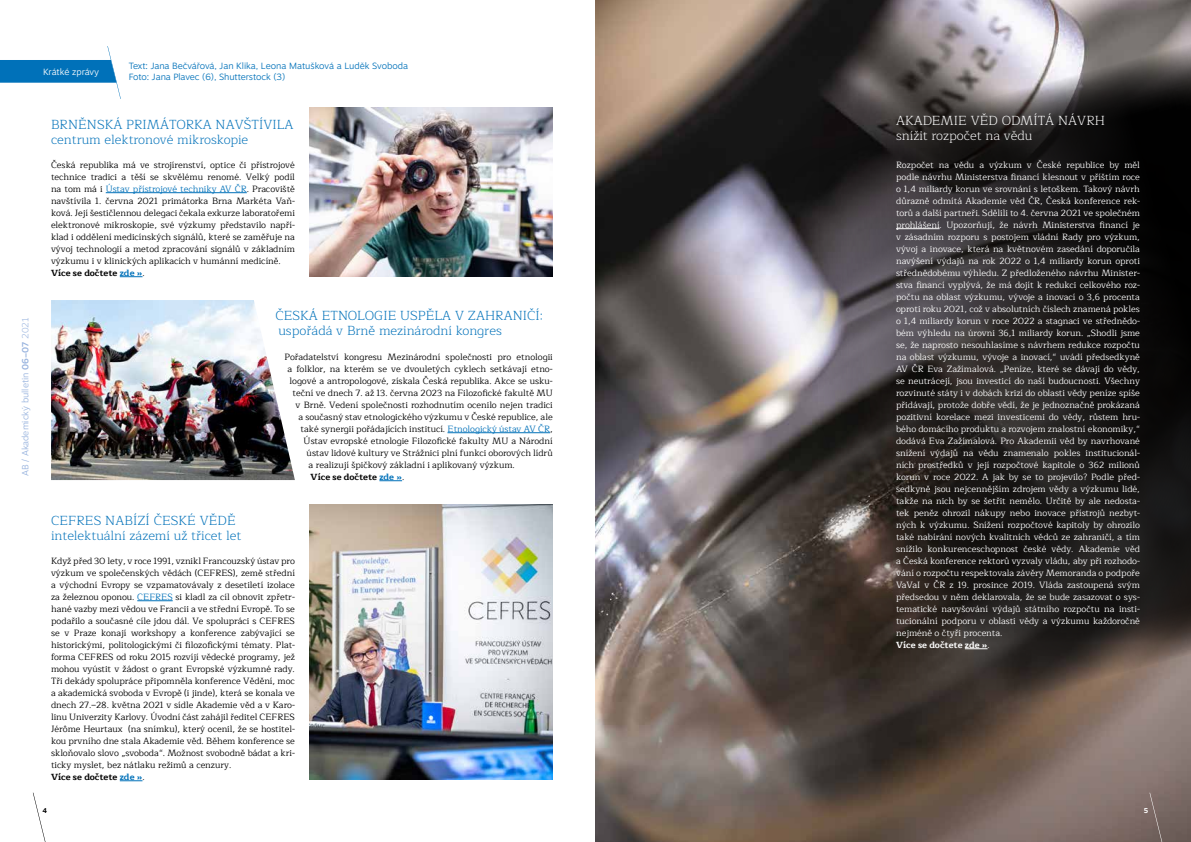
<style>
.page{position:relative;width:1191px;height:842px;background:#fff}
.page>*{position:absolute;margin:0;border:0;box-sizing:border-box;transform-origin:0 0}
.t1{font:300 13px/15px "Maitree";color:#0071b9}
.t2{font:300 13px/15px "Maitree";color:#fff}
.t3{font:9px/12px "Maitree";color:#fff}
.t4{font:9px/12px "Maitree";color:#000}
.t5{font:300 9px/10.8px "Motiva Sans";letter-spacing:-.005em;color:#0071b9}
.t6{font:300 9px "Motiva Sans";color:#98b3de}
.t7{font:700 9px "Maitree";color:#000}
.t8{font:300 9px "Motiva Sans";letter-spacing:-.005em;color:#fff}
.t9{font:700 7px "Motiva Sans";color:#000}
.t10{font:700 7px "Motiva Sans";color:#fff}
.s1{font-weight:500}
.s2{font-weight:100}
.s3{color:#0071b9}
.s4{font-weight:700}
.s5{font-weight:700;color:#0071b9}
.s6{font-weight:400}
</style>
<div class="page">
<svg style="left:33px;top:793px;width:13px;height:49px"></svg>
<img style="left:595px;top:0;width:596px;height:842px">
<svg style="left:733px;top:30px;width:458px;height:706px;background:#3f3b39"></svg>
<svg style="left:1149px;top:793px;width:16px;height:49px"></svg>
<hr style="left:896px;top:228px;width:43px;height:1px;background:#fff">
<svg style="left:965px;top:648px;width:22px;height:1px"></svg>
<img style="left:309px;top:108px;width:244px;height:168px">
<hr style="left:106px;top:192px;width:141px;height:1px;background:#0071b9">
<svg style="left:120px;top:276px;width:22px;height:1px"></svg>
<img style="left:51px;top:300px;width:244px;height:180px">
<hr style="left:447px;top:432px;width:103px;height:1px;background:#0071b9">
<svg style="left:379px;top:480px;width:23px;height:1px"></svg>
<img style="left:309px;top:504px;width:244px;height:276px">
<hr style="left:137px;top:600px;width:36px;height:1px;background:#0071b9">
<svg style="left:120px;top:780px;width:22px;height:1px"></svg>
<svg style="left:0;top:46px;width:121px;height:53px"></svg>
<p class="t8" style="left:43px;top:65px;width:57px">Krátké zprávy</p>
<p class="t5" style="left:129px;top:61px;width:281px">Text: Jana Bečvářová, Jan Klika, Leona Matušková a Luděk Svoboda<br>Foto: Jana Plavec (6), Shutterstock (3)</p>
<p class="t6" style="left:19px;top:476px;width:161px;rotate:-90deg">AB / Akademický bulletin <span class="s1">06–07</span> <span class="s2">2021</span></p>
<h1 class="t1" style="left:51px;top:118px;width:244px">BRNĚNSKÁ PRIMÁTORKA NAVŠTÍVILA centrum elektronové mikroskopie</h1>
<p class="t4" style="left:51px;top:159px;width:245px">Česká republika má ve strojírenství, optice či přístrojové technice tradici a těší se skvělému renomé. Velký podíl na tom má i <span class="s3">Ústav přístrojové techniky AV ČR</span>. Pracoviště navštívila 1. června 2021 primátorka Brna Markéta Vaň&shy;ková. Její šestičlennou delegaci čekala exkurze laboratořemi elektronové mikroskopie, své výzkumy představilo napří&shy;klad i oddělení medicínských signálů, které se zaměřuje na vývoj technologií a metod zpracování signálů v základním výzkumu i v klinických aplikacích v humánní medicíně.<br><span class="s4">Více se dočtete</span> <span class="s5">zde »</span>.</p>
<h1 class="t1" style="left:275px;top:309px;width:269px">ČESKÁ ETNOLOGIE USPĚLA V ZAHRANIČÍ: uspořádá v Brně mezinárodní kongres</h1>
<p class="t4" style="left:285px;top:351px;width:270px">Pořadatelství kongresu Mezinárodní společnosti pro etnologii</p>
<p class="t4" style="left:288px;top:363px;width:267px">a folklor, na kterém se ve dvouletých cyklech setkávají etno-</p>
<p class="t4" style="left:290px;top:375px;width:265px">logové a antropologové, získala Česká republika. Akce se usku-</p>
<p class="t4" style="left:293px;top:387px;width:262px">teční ve dnech 7. až 13. června 2023 na Filozofické fakultě MU</p>
<p class="t4" style="left:296px;top:399px;width:259px">v Brně. Vedení společnosti rozhodnutím ocenilo nejen tradici</p>
<p class="t4" style="left:299px;top:411px;width:255px">a současný stav etnologického výzkumu v České republice, ale</p>
<p class="t4" style="left:301px;top:423px;width:254px">také synergii pořádajících institucí. <span class="s3">Etnologický ústav AV ČR</span>,</p>
<p class="t4" style="left:304px;top:435px;width:251px">Ústav evropské etnologie Filozofické fakulty MU a Národní</p>
<p class="t4" style="left:307px;top:447px;width:248px">ústav lidové kultury ve Strážnici plní funkci oborových lídrů</p>
<p class="t4" style="left:309px;top:459px;width:208px">a realizují špičkový základní i aplikovaný výzkum.</p>
<p class="t7" style="left:311px;top:469px;width:95px">Více se dočtete <span class="s3">zde »</span><span class="s6">.</span></p>
<h1 class="t1" style="left:51px;top:513px;width:192px">CEFRES NABÍZÍ ČESKÉ VĚDĚ intelektuální zázemí už třicet let</h1>
<p class="t4" style="left:51px;top:555px;width:245px">Když před 30 lety, v roce 1991, vznikl Francouzský ústav pro výzkum ve společenských vědách (CEFRES), země střední a východní Evropy se vzpamatovávaly z desetiletí izolace za železnou oponou. <span class="s3">CEFRES</span> si kladl za cíl obnovit zpřetr&shy;hané vazby mezi vědou ve Francii a ve střední Evropě. To se podařilo a současné cíle jdou dál. Ve spolupráci s CEFRES se v Praze konají workshopy a konference zabývající se historickými, politologickými či filozofickými tématy. Plat&shy;forma CEFRES od roku 2015 rozvíjí vědecké programy, jež mohou vyústit v žádost o grant Evropské výzkumné rady.<br>Tři dekády spolupráce připomněla konference Vědění, moc a akademická svoboda v Evropě (i jinde), která se konala ve dnech 27.–28. května 2021 v sídle Akademie věd a v Karo&shy;linu Univerzity Karlovy. Úvodní část zahájil ředitel CEFRES Jérôme Heurtaux (na snímku), který ocenil, že se hostitel&shy;kou prvního dne stala Akademie věd. Během konference se skloňovalo slovo „svoboda“. Možnost svobodně bádat a kri&shy;ticky myslet, bez nátlaku režimů a cenzury.<br><span class="s4">Více se dočtete</span> <span class="s5">zde »</span>.</p>
<p class="t9" style="left:42px;top:806px;width:6px">4</p>
<h1 class="t2" style="left:896px;top:113px;width:210px">AKADEMIE VĚD ODMÍTÁ NÁVRH snížit rozpočet na vědu</h1>
<p class="t3" style="left:896px;top:159px;width:245px">Rozpočet na vědu a výzkum v České republice by měl podle návrhu Ministerstva financí klesnout v příštím roce o 1,4 miliardy korun ve srovnání s letoškem. Takový návrh důrazně odmítá Akademie věd ČR, Česká konference rek&shy;torů a další partneři. Sdělili to 4. června 2021 ve společném prohlášení. Upozorňují, že návrh Ministerstva financí je v zásadním rozporu s postojem vládní Rady pro výzkum, vývoj a inovace, která na květnovém zasedání doporučila navýšení výdajů na rok 2022 o 1,4 miliardy korun oproti střednědobému výhledu. Z předloženého návrhu Minister&shy;stva financí vyplývá, že má dojít k redukci celkového roz&shy;počtu na oblast výzkumu, vývoje a inovací o 3,6 procenta oproti roku 2021, což v absolutních číslech znamená pokles o 1,4 miliardy korun v roce 2022 a stagnaci ve střednědo&shy;bém výhledu na úrovni 36,1 miliardy korun. „Shodli jsme se, že naprosto nesouhlasíme s návrhem redukce rozpočtu na oblast výzkumu, vývoje a inovací,“ uvádí předsedkyně AV ČR Eva Zažímalová. „Peníze, které se dávají do vědy, se neutrácejí, jsou investicí do naší budoucnosti. Všechny rozvinuté státy i v dobách krizí do oblasti vědy peníze spíše přidávají, protože dobře vědí, že je jednoznačně prokázaná pozitivní korelace mezi investicemi do vědy, růstem hru&shy;bého domácího produktu a rozvojem znalostní ekonomiky,“ dodává Eva Zažímalová. Pro Akademii věd by navrhované snížení výdajů na vědu znamenalo pokles institucionál&shy;ních prostředků v její rozpočtové kapitole o 362 milionů korun v roce 2022. A jak by se to projevilo? Podle před&shy;sedkyně jsou nejcennějším zdrojem vědy a výzkumu lidé, takže na nich by se šetřit nemělo. Určitě by ale nedosta&shy;tek peněz ohrozil nákupy nebo inovace přístrojů nezbyt&shy;ných k výzkumu. Snížení rozpočtové kapitoly by ohrozilo také nabírání nových kvalitních vědců ze zahraničí, a tím snížilo konkurenceschopnost české vědy. Akademie věd a Česká konference rektorů vyzvaly vládu, aby při rozhodo&shy;vání o rozpočtu respektovala závěry Memoranda o podpoře VaVaI v ČR z 19. prosince 2019. Vláda zastoupená svým předsedou v něm deklarovala, že se bude zasazovat o sys&shy;tematické navyšování výdajů státního rozpočtu na insti&shy;tucionální podporu v oblasti vědy a výzkumu každoročně nejméně o čtyři procenta.<br><span class="s4">Více se dočtete zde »</span>.</p>
<p class="t10" style="left:1144px;top:806px;width:6px">5</p>
</div>
